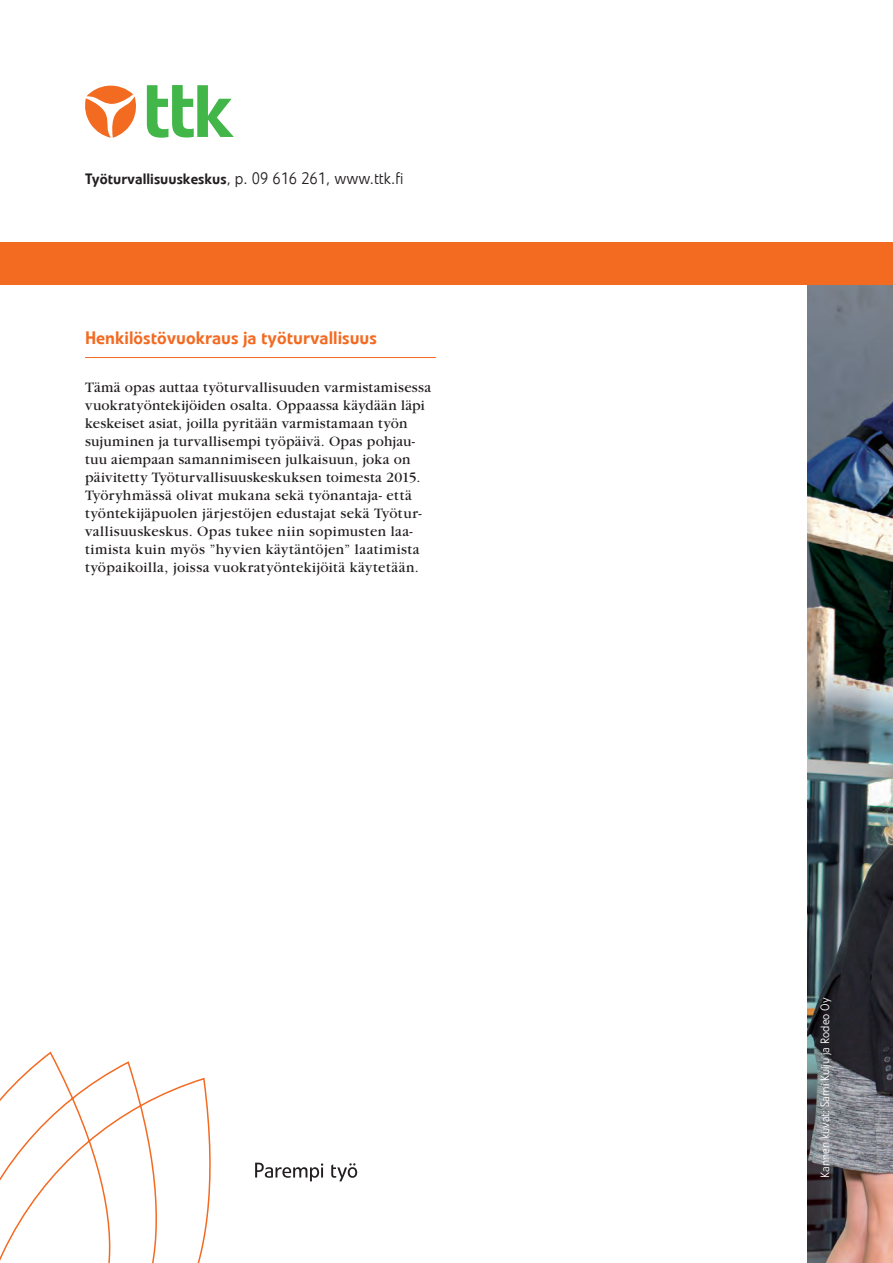
<style>
.page{position:relative;width:893px;height:1263px;background:#fff}
.page>*{position:absolute;margin:0;border:0;box-sizing:border-box;transform-origin:0 0}
._15_Julkaisun_kuvaus{font:500 18px "Veto Com";color:#f36a21}
._14_Osoitteisto{font:300 16.5px "Veto Com";color:#231f20}
._05aa_LEIPIS{font:15px/18px "Garamond";letter-spacing:.025em;color:#231f20}
._00_apinalaatikko{font:300 12px "Veto Com";color:#fff}
.s1{font-weight:500;font-size:15px}
</style>
<div class="page">
<img style="left:808px;top:285px;width:85px;height:978px">
<div style="left:0;top:242px;width:893px;height:43px;background:#f36a21"></div>
<svg style="left:85px;top:85px;width:51px;height:53px"></svg>
<svg style="left:147px;top:85px;width:87px;height:53px"></svg>
<svg style="left:0;top:1051px;width:211px;height:212px"></svg>
<svg style="left:255px;top:1162px;width:102px;height:19px"></svg>
<hr style="left:85px;top:357px;width:351px;height:1px;background:#f36a21">
<p class="_14_Osoitteisto" style="left:85px;top:168px;width:320px"><span class="s1">Työturvallisuuskeskus</span>, p. 09 616 261, www.ttk.fi</p>
<p class="_15_Julkaisun_kuvaus" style="left:85px;top:327px;width:293px">Henkilöstövuokraus ja työturvallisuus</p>
<p class="_05aa_LEIPIS" style="left:85px;top:379px;width:348px">Tämä opas auttaa työturvallisuuden varmistamisessa vuokratyöntekijöiden osalta. Oppaassa käydään läpi keskeiset asiat, joilla pyritään varmistamaan työn sujuminen ja turvallisempi työpäivä. Opas pohjau&shy;tuu aiempaan samannimiseen julkaisuun, joka on päivitetty Työturvallisuuskeskuksen toimesta 2015.<br>Työryhmässä olivat mukana sekä työnantaja- että työntekijäpuolen järjestöjen edustajat sekä Työtur&shy;vallisuuskeskus. Opas tukee niin sopimusten laa&shy;timista kuin myös ”hyvien käytäntöjen” laatimista työpaikoilla, joissa vuokratyöntekijöitä käytetään.</p>
<p class="_00_apinalaatikko" style="left:818px;top:1178px;width:182px;rotate:-90deg">Kannen kuvat: Sami Kulju ja Rodeo Oy</p>
</div>
